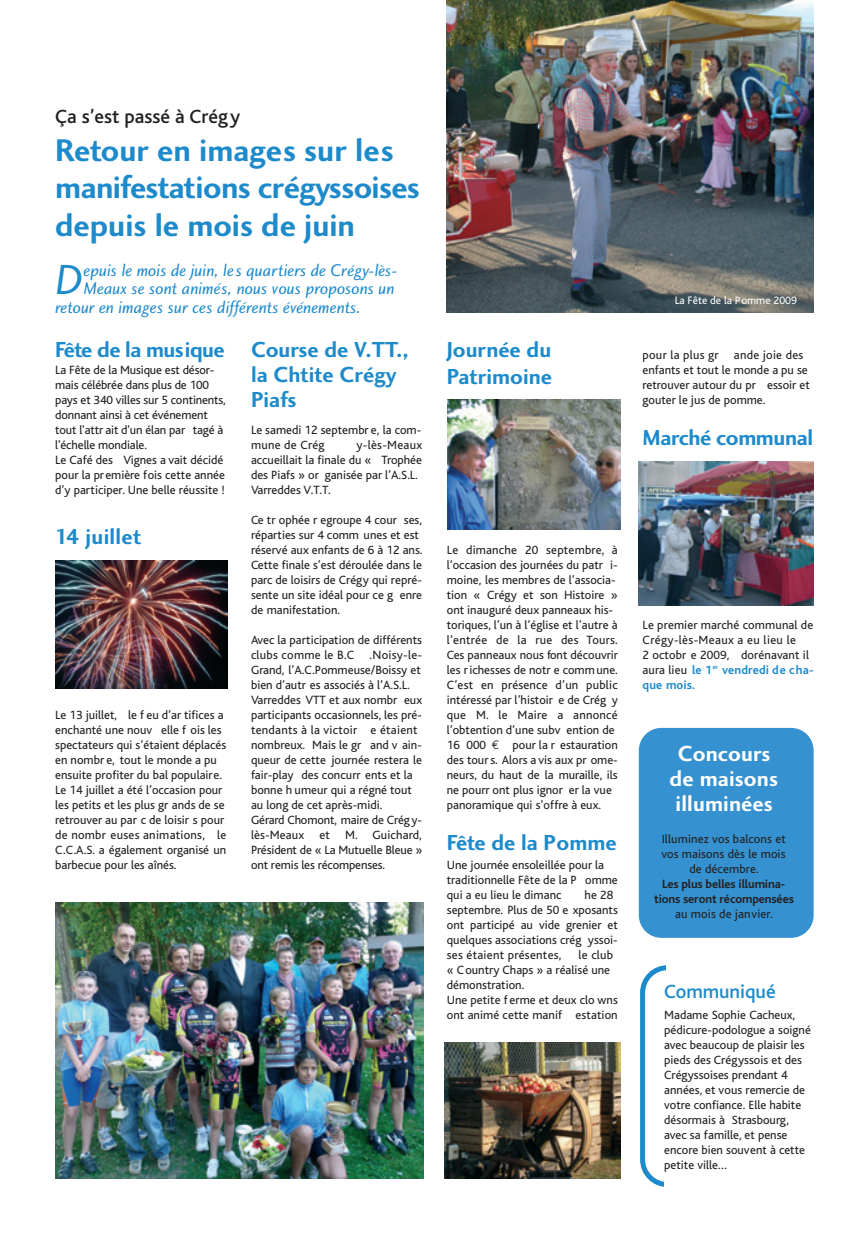
<style>
.page{position:relative;width:847px;height:1241px;background:#fff}
.page>*{position:absolute;margin:0;border:0;box-sizing:border-box;transform-origin:0 0}
.t1{font:43.62px "Charlotte Sans Book Italic Plain";color:#1d8acb}
.t2{font:32.5px/37.5px "Charlotte Sans Bold Plain";letter-spacing:-.015em;color:#1d8acb}
.t3{font:22.5px/25px "Charlotte Sans Bold Plain";color:#1d8acb}
.t4{font:22.5px/25px "Charlotte Sans Bold Plain";letter-spacing:.005em;color:#fff;text-align:center}
.t5{font:22.5px "Charlotte Sans Bold Plain";letter-spacing:-.025em;color:#1d8acb}
.t6{font:22.5px "Charlotte Sans Bold Plain";letter-spacing:-.02em;color:#1d8acb}
.t7{font:500 20px "Bliss";color:#231f20}
.t8{font:500 20px "Bliss";color:#1d8acb}
.t9{font:17.5px "Charlotte Sans Book Italic Plain";color:#1d8acb}
.t10{font:12.5px/15px "Bliss";color:#231f20}
.t11{font:700 12.5px/15px "Bliss";letter-spacing:-.01em;color:#231f20;text-align:center}
.t12{font:11.25px "Bliss";color:#fff}
.s1{font-family:"Euro Mono"}
.s2{font-weight:700;color:#1d8acb}
</style>
<div class="page">
<img style="left:446px;top:0;width:367px;height:312px">
<img style="left:55px;top:902px;width:368px;height:277px">
<img style="left:447px;top:399px;width:173px;height:131px">
<img style="left:444px;top:1043px;width:176px;height:136px">
<img style="left:55px;top:560px;width:172px;height:128px">
<img style="left:639px;top:461px;width:174px;height:144px">
<div style="left:639px;top:728px;width:174px;height:210px;background:#3591cf;border-radius:23px"></div>
<svg style="left:640px;top:965px;width:26px;height:222px"></svg>
<div style="left:664px;top:980px;width:149px;height:217px;background:#fff"></div>
<h3 class="t7" style="left:55px;top:106px;width:187px">Ça s’est passé à Crégy</h3>
<h2 class="t2" style="left:55px;top:131px;width:366px">Retour en images sur les manifestations crégyssoises depuis le mois de juin</h2>
<h1 class="t1" style="left:55px;top:254px;width:30px">D</h1>
<h3 class="t9" style="left:83px;top:259px;width:316px">epuis le mois de juin, les quartiers de Crégy-lès-</h3>
<h3 class="t9" style="left:83px;top:278px;width:313px">Meaux se sont animés, nous vous proposons un</h3>
<h3 class="t9" style="left:55px;top:297px;width:307px">retour en images sur ces différents événements.</h3>
<h3 class="t5" style="left:55px;top:336px;width:171px">Fête de la musique</h3>
<p class="t10" style="left:55px;top:362px;width:172px">La Fête de la Musique est désor&shy;mais célébrée dans plus de 100 pays et 340 villes sur 5 continents, donnant ainsi à cet événement tout l'attr ait d'un élan par tagé à l'échelle mondiale.<br>Le Café des Vignes a vait décidé pour la première fois cette année d’y participer. Une belle réussite !</p>
<h3 class="t3" style="left:55px;top:523px;width:88px">14 juillet</h3>
<p class="t10" style="left:55px;top:707px;width:173px">Le 13 juillet, le f eu d’ar tifices a enchanté une nouv elle f ois les spectateurs qui s’étaient déplacés en nombr e, tout le monde a pu ensuite profiter du bal populaire.<br>Le 14 juillet a été l’occasion pour les petits et les plus gr ands de se retrouver au par c de loisir s pour de nombr euses animations, le<br>C.C.A.S. a également organisé un barbecue pour les aînés.</p>
<h3 class="t3" style="left:251px;top:337px;width:159px">Course de V.TT., la Chtite Crégy<br>Piafs</h3>
<p class="t10" style="left:251px;top:422px;width:172px">Le samedi 12 septembr e, la com&shy;mune de Crég</p>
<p class="t10" style="left:251px;top:437px;width:173px;text-indent:106px">y-lès-Meaux accueillait la finale du « Trophée des Piafs » or ganisée par l’A.S.L.<br>Varreddes V.T.T.</p>
<p class="t10" style="left:251px;top:512px;width:173px">Ce tr ophée r egroupe 4 cour ses, réparties sur 4 comm unes et est réservé aux enfants de 6 à 12 ans.<br>Cette finale s’est déroulée dans le parc de loisirs de Crégy qui repré&shy;sente un site idéal pour ce g enre de manifestation.</p>
<p class="t10" style="left:251px;top:632px;width:173px">Avec la participation de différents clubs comme le B.C .Noisy-le-<br>Grand, l’A.C.Pommeuse/Boissy et bien d’autr es associés à l’A.S.L.<br>Varreddes VTT et aux nombr eux participants occasionnels, les pré&shy;tendants à la victoir e étaient nombreux. Mais le gr and v ain&shy;queur de cette journée restera le fair-play des concurr ents et la bonne h umeur qui a régné tout au long de cet après-midi.<br>Gérard Chomont, maire de Crégy&shy;lès-Meaux et M. Guichard,<br>Président de « La Mutuelle Bleue » ont remis les récompenses.</p>
<h3 class="t3" style="left:447px;top:336px;width:107px;line-height:26.2px">Journée du<br>Patrimoine</h3>
<p class="t10" style="left:447px;top:542px;width:173px">Le dimanche 20 septembre, à l’occasion des journées du patr i&shy;moine, les membres de l’associa&shy;tion « Crégy et son Histoire » ont inauguré deux panneaux his&shy;toriques, l’un à l’église et l’autre à l’entrée de la rue des Tours.<br>Ces panneaux nous font découvrir les richesses de notr e comm une.<br>C’est en présence d’un public intéressé par l’histoir e de Crég y que M. le Maire a annoncé l’obtention d’une subv ention de<br>16 000 <span class="s1">€</span> pour la r estauration des tour s. Alors a vis aux pr ome&shy;neurs, du haut de la muraille, ils ne pourr ont plus ignor er la vue panoramique qui s’offre à eux.</p>
<h3 class="t3" style="left:447px;top:830px;width:171px">Fête de la Pomme</h3>
<p class="t10" style="left:447px;top:857px;width:173px">Une journée ensoleillée pour la traditionnelle Fête de la P omme qui a eu lieu le dimanc</p>
<p class="t10" style="left:447px;top:887px;width:173px;text-indent:138px">he 28 septembre. Plus de 50 e xposants ont participé au vide grenier et quelques associations crég yssoi&shy;ses étaient présentes,</p>
<p class="t10" style="left:447px;top:947px;width:173px;text-indent:132px">le club « Country Chaps » a réalisé une démonstration.<br>Une petite f erme et deux clo wns ont animé cette manif estation</p>
<p class="t12" style="left:675px;top:294px;width:124px">La Fête de la Pomme 2009</p>
<p class="t10" style="left:643px;top:347px;width:169px">pour la plus gr ande joie des enfants et tout le monde a pu se retrouver autour du pr essoir et gouter le jus de pomme.</p>
<h3 class="t6" style="left:643px;top:424px;width:172px">Marché communal</h3>
<p class="t10" style="left:643px;top:617px;width:172px">Le premier marché communal de<br>Crégy-lès-Meaux a eu lieu le<br>2 octobr e 2009, dorénavant il aura lieu <span class="s2">le 1</span><sup>er</sup> <span class="s2">vendredi de cha&shy;que mois.</span></p>
<h3 class="t4" style="left:670px;top:740px;width:110px">Concours de maisons illuminées</h3>
<p class="t10" style="left:661px;top:832px;width:126px;text-align:center">Illuminez vos balcons et vos maisons dès le mois de décembre.</p>
<p class="t11" style="left:654px;top:877px;width:141px">Les plus belles illumina&shy;tions seront récompensées</p>
<p class="t10" style="left:675px;top:907px;width:99px">au mois de janvier.</p>
<h3 class="t8" style="left:664px;top:981px;width:113px">Communiqué</h3>
<p class="t10" style="left:664px;top:1007px;width:148px">Madame Sophie Cacheux, pédicure-podologue a soigné avec beaucoup de plaisir les pieds des Crégyssois et des<br>Crégyssoises prendant 4 années, et vous remercie de votre confiance. Elle habite désormais à Strasbourg, avec sa famille, et pense encore bien souvent à cette petite ville…</p>
</div>
